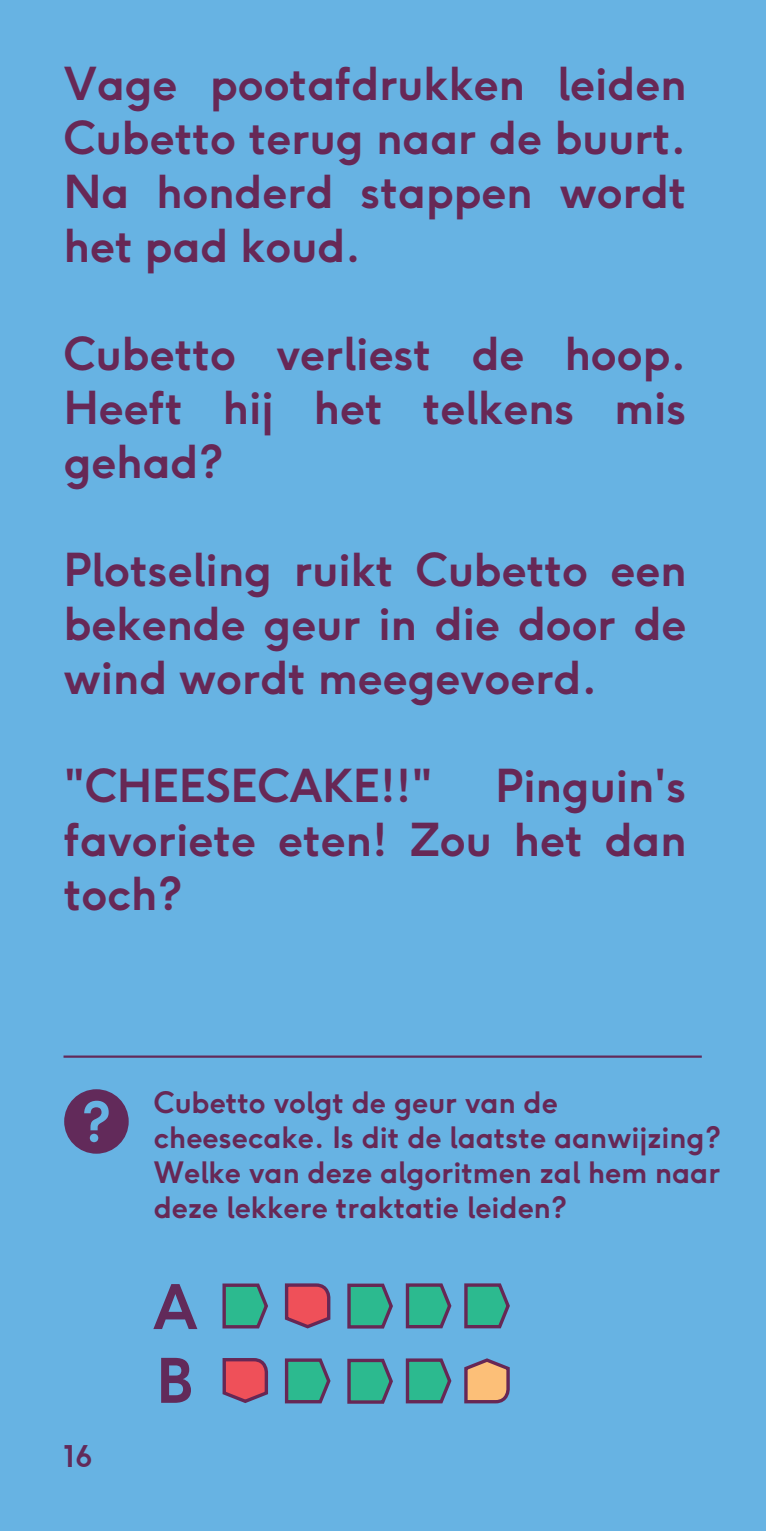
<style>
.page{position:relative;width:766px;height:1531px;background:#fff}
.page>*{position:absolute;margin:0;border:0;box-sizing:border-box;transform-origin:0 0}
.t1{font:700 60.75px/73.8px "F37 Ginger";color:#622a5a}
.t2{font:700 45px/54px "F37 Ginger";color:#672856;text-align:justify}
.t3{font:700 29.25px/35.1px "F37 Ginger";color:#672856}
.t4{font:700 29.25px "F37 Ginger";color:#622a5a}
</style>
<div class="page">
<div style="left:0;top:0;width:765px;height:1531px;background:#67b3e3"></div>
<div style="left:64px;top:1089px;width:65px;height:64px;background:#622a5a;border-radius:50%"></div>
<svg style="left:84px;top:1101px;width:25px;height:41px"></svg>
<hr style="left:63px;top:1055px;width:638px;height:3px;background:#622a5a">
<svg style="left:347px;top:1283px;width:46px;height:46px;background:#41948b"></svg>
<svg style="left:284px;top:1358px;width:47px;height:46px;background:#42958d"></svg>
<svg style="left:405px;top:1283px;width:47px;height:46px;background:#42958d"></svg>
<svg style="left:464px;top:1283px;width:46px;height:46px;background:#41948b"></svg>
<svg style="left:347px;top:1358px;width:46px;height:46px;background:#41948b"></svg>
<svg style="left:405px;top:1358px;width:47px;height:46px;background:#42958d"></svg>
<svg style="left:222px;top:1283px;width:46px;height:46px;background:#41948b"></svg>
<svg style="left:464px;top:1358px;width:46px;height:46px;background:#c2997f"></svg>
<svg style="left:284px;top:1283px;width:47px;height:46px;background:#b8566e"></svg>
<svg style="left:222px;top:1358px;width:46px;height:45px;background:#bc5269"></svg>
<p class="t2" style="left:64px;top:61px;width:624px">Vage pootafdrukken leiden Cubetto terug naar de buurt.<br>Na honderd stappen wordt het pad koud.</p>
<p class="t2" style="left:64px;top:331px;width:624px">Cubetto verliest de hoop.<br>Heeft hij het telkens mis gehad?</p>
<p class="t2" style="left:64px;top:547px;width:624px">Plotseling ruikt Cubetto een bekende geur in die door de wind wordt meegevoerd.</p>
<p class="t2" style="left:64px;top:763px;width:370px">"CHEESECAKE!!"</p>
<p class="t2" style="left:64px;top:763px;width:624px;text-indent:431px">Pinguin's favoriete eten! Zou het dan toch?</p>
<p class="t3" style="left:154px;top:1087px;width:568px">Cubetto volgt de geur van de cheesecake. Is dit de laatste aanwijzing?<br>Welke van deze algoritmen zal hem naar deze lekkere traktatie leiden?</p>
<p class="t4" style="left:64px;top:1436px;width:30px">16</p>
<h1 class="t1" style="left:153px;top:1268px;width:45px">A<br>B</h1>
</div>
